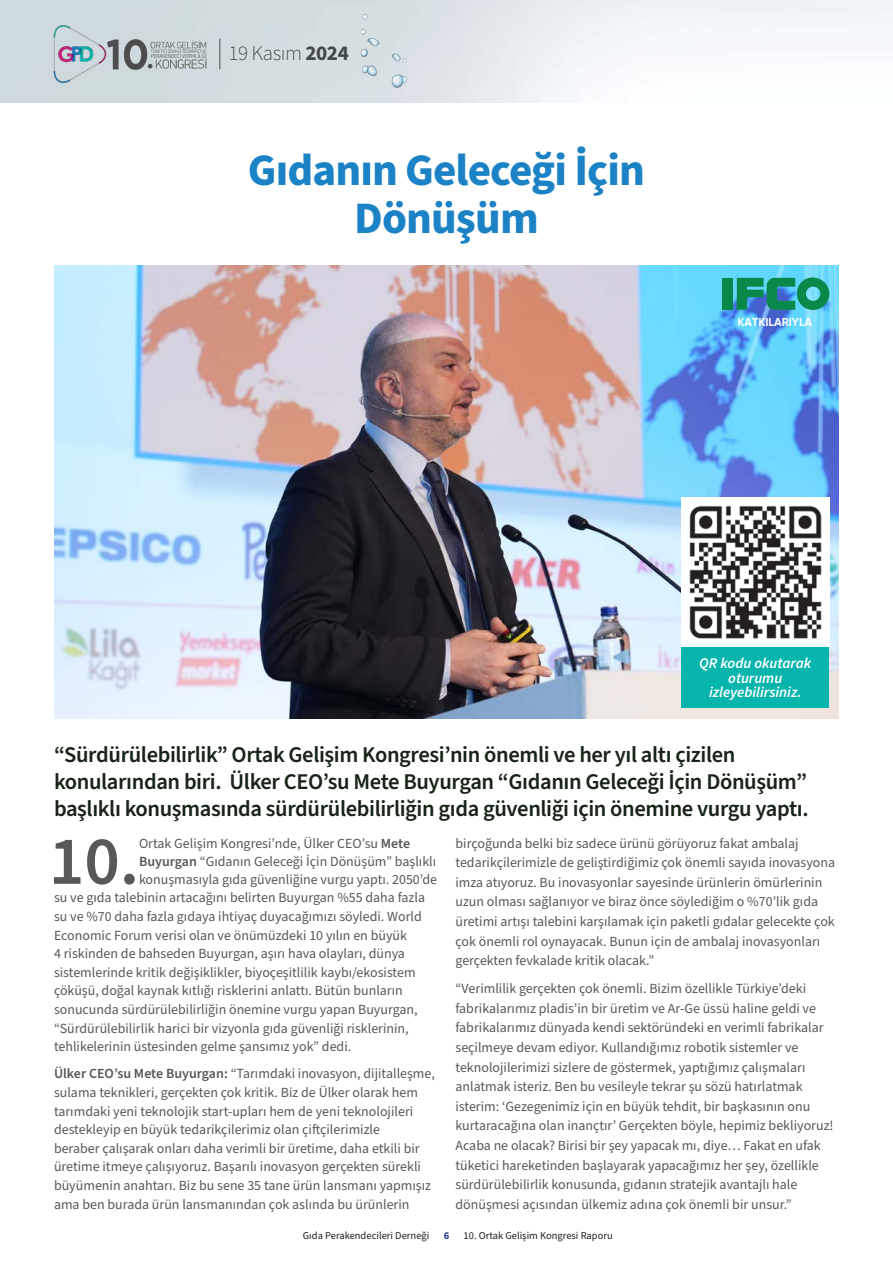
<style>
.page{position:relative;width:893px;height:1263px;background:#fff}
.page>*{position:absolute;margin:0;border:0;box-sizing:border-box;transform-origin:0 0}
.t1{font:600 69px "Source Sans Pro";color:#57585a}
.t2{font:700 45px "Source Sans Pro";letter-spacing:-.02em;color:#1b82c5}
.t3{font:600 22.5px/27px "Source Sans Pro";letter-spacing:-.015em;color:#172417}
.t4{font:300 21px "Source Sans Pro";letter-spacing:-.02em;color:#45494c}
.t5{font:italic 600 14.85px/14.9px "Source Sans Pro";color:#fff;text-align:center}
.t6{font:13.95px/19.6px "Source Sans Pro";color:#57585a}
.t7{font:700 11.55px "Gilroy";color:#fff}
.t8{font:10.5px "Source Sans Pro";color:#231f20}
.t9{font:700 10.5px "Source Sans Pro";color:#253f8e}
.s1{font-weight:700}
.s2{font-weight:600}
</style>
<div class="page">
<img style="left:47px;top:17px;width:166px;height:74px">
<hr style="left:219px;top:39px;width:1px;height:30px;background:#45494c">
<img style="left:346px;top:12px;width:77px;height:77px">
<img style="left:54px;top:265px;width:785px;height:454px">
<div style="left:682px;top:629px;width:147px;height:78px;background:#08b5ad"></div>
<img style="left:681px;top:498px;width:148px;height:148px">
<div style="left:723px;top:278px;width:10px;height:32px;background:#098949"></div>
<svg style="left:737px;top:277px;width:92px;height:33px;background:#279687"></svg>
<h3 class="t4" style="left:229px;top:39px;width:122px">19 Kasım <span class="s1">2024</span></h3>
<p class="t2" style="left:248px;top:140px;width:399px">Gıdanın Geleceği İçin</p>
<p class="t2" style="left:354px;top:188px;width:186px">Dönüşüm</p>
<p class="t7" style="left:737px;top:314px;width:76px">KATKILARIYLA</p>
<p class="t5" style="left:699px;top:656px;width:113px">QR kodu okutarak</p>
<p class="t5" style="left:709px;top:671px;width:94px">oturumu izleyebilirsiniz.</p>
<p class="t3" style="left:54px;top:742px;width:756px">“Sürdürülebilirlik” Ortak Gelişim Kongresi’nin önemli ve her yıl altı çizilen konularından biri. Ülker CEO’su Mete Buyurgan “Gıdanın Geleceği İçin Dönüşüm” başlıklı konuşmasında sürdürülebilirliğin gıda güvenliği için önemine vurgu yaptı.</p>
<p class="t1" style="left:49px;top:815px;width:92px">10.</p>
<p class="t6" style="left:139px;top:834px;width:273px">Ortak Gelişim Kongresi’nde, Ülker CEO’su <span class="s2">Mete</span></p>
<p class="t6" style="left:455px;top:834px;width:381px">birçoğunda belki biz sadece ürünü görüyoruz fakat ambalaj tedarikçilerimizle de geliştirdiğimiz çok önemli sayıda inovasyona imza atıyoruz. Bu inovasyonlar sayesinde ürünlerin ömürlerinin uzun olması sağlanıyor ve biraz önce söylediğim o %70’lik gıda üretimi artışı talebini karşılamak için paketli gıdalar gelecekte çok çok önemli rol oynayacak. Bunun için de ambalaj inovasyonları gerçekten fevkalade kritik olacak.”</p>
<p class="t6" style="left:455px;top:979px;width:380px">“Verimlilik gerçekten çok önemli. Bizim özellikle Türkiye’deki fabrikalarımız pladis’in bir üretim ve Ar-Ge üssü haline geldi ve fabrikalarımız dünyada kendi sektöründeki en verimli fabrikalar seçilmeye devam ediyor. Kullandığımız robotik sistemler ve teknolojilerimizi sizlere de göstermek, yaptığımız çalışmaları anlatmak isteriz. Ben bu vesileyle tekrar şu sözü hatırlatmak isterim: ‘Gezegenimiz için en büyük tehdit, bir başkasının onu kurtaracağına olan inançtır’ Gerçekten böyle, hepimiz bekliyoruz!<br>Acaba ne olacak? Birisi bir şey yapacak mı, diye… Fakat en ufak tüketici hareketinden başlayarak yapacağımız her şey, özellikle sürdürülebilirlik konusunda, gıdanın stratejik avantajlı hale dönüşmesi açısından ülkemiz adına çok önemli bir unsur.”</p>
<p class="t6" style="left:139px;top:852px;width:299px"><span class="s2">Buyurgan</span> “Gıdanın Geleceği İçin Dönüşüm” başlıklı</p>
<p class="t6" style="left:139px;top:870px;width:300px">konuşmasıyla gıda güvenliğine vurgu yaptı. 2050’de</p>
<p class="t6" style="left:54px;top:888px;width:373px">su ve gıda talebinin artacağını belirten Buyurgan %55 daha fazla</p>
<p class="t6" style="left:54px;top:907px;width:369px">su ve %70 daha fazla gıdaya ihtiyaç duyacağımızı söyledi. World</p>
<p class="t6" style="left:54px;top:925px;width:355px">Economic Forum verisi olan ve önümüzdeki 10 yılın en büyük</p>
<p class="t6" style="left:54px;top:944px;width:352px">4 riskinden de bahseden Buyurgan, aşırı hava olayları, dünya</p>
<p class="t6" style="left:54px;top:963px;width:363px">sistemlerinde kritik değişiklikler, biyoçeşitlilik kaybı/ekosistem</p>
<p class="t6" style="left:54px;top:981px;width:350px">çöküşü, doğal kaynak kıtlığı risklerini anlattı. Bütün bunların</p>
<p class="t6" style="left:54px;top:1000px;width:365px">sonucunda sürdürülebilirliğin önemine vurgu yapan Buyurgan,</p>
<p class="t6" style="left:54px;top:1019px;width:356px">“Sürdürülebilirlik harici bir vizyonla gıda güvenliği risklerinin,</p>
<p class="t6" style="left:54px;top:1037px;width:299px">tehlikelerinin üstesinden gelme şansımız yok” dedi.</p>
<p class="t6" style="left:54px;top:1065px;width:382px;line-height:18.6px"><span class="s2">Ülker CEO’su Mete Buyurgan:</span> “Tarımdaki inovasyon, dijitalleşme, sulama teknikleri, gerçekten çok kritik. Biz de Ülker olarak hem tarımdaki yeni teknolojik start-upları hem de yeni teknolojileri destekleyip en büyük tedarikçilerimiz olan çiftçilerimizle<br>beraber çalışarak onları daha verimli bir üretime, daha etkili bir üretime itmeye çalışıyoruz. Başarılı inovasyon gerçekten sürekli büyümenin anahtarı. Biz bu sene 35 tane ürün lansmanı yapmışız ama ben burada ürün lansmanından çok aslında bu ürünlerin</p>
<p class="t8" style="left:303px;top:1228px;width:128px">Gıda Perakendecileri Derneği</p>
<p class="t9" style="left:444px;top:1228px;width:7px">6</p>
<p class="t8" style="left:464px;top:1228px;width:151px">10. Ortak Gelişim Kongresi Raporu</p>
</div>
